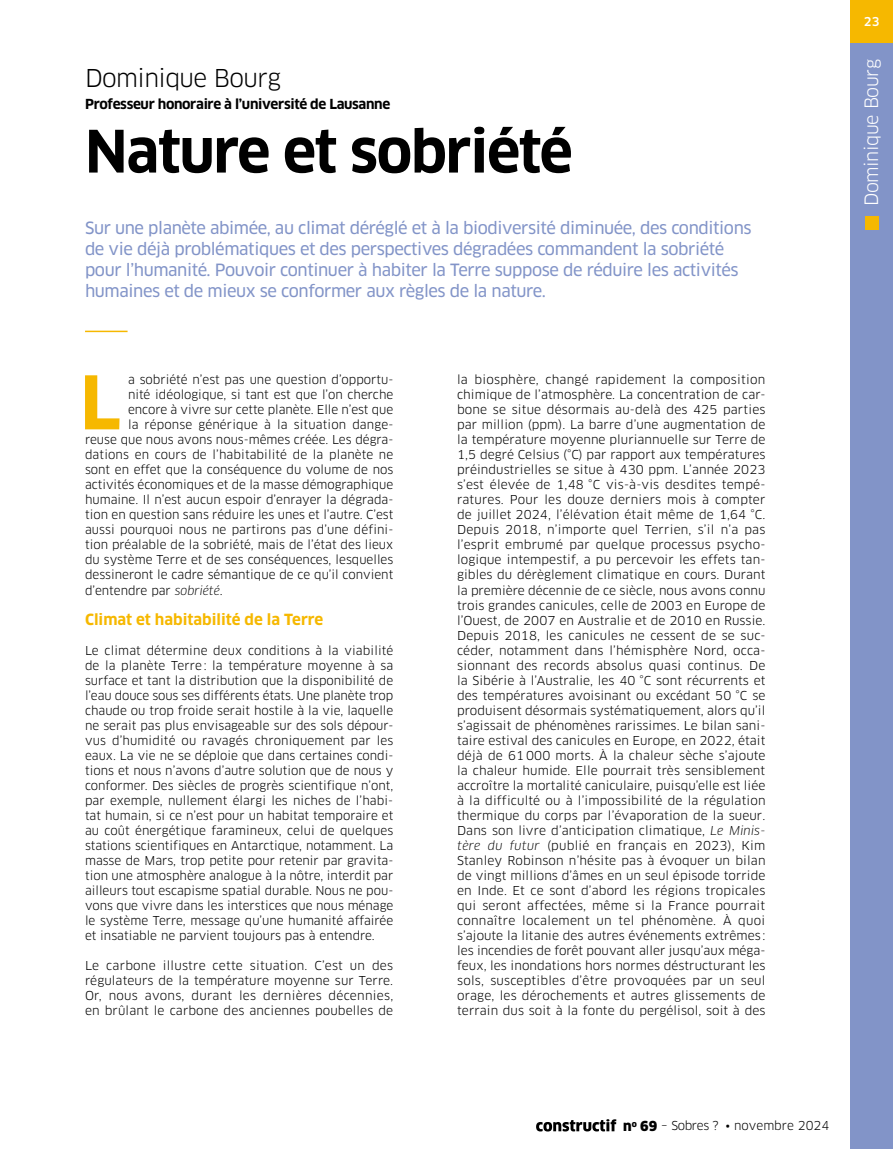
<style>
.page{position:relative;width:893px;height:1149px;background:#fff}
.page>*{position:absolute;margin:0;border:0;box-sizing:border-box;transform-origin:0 0}
.t1{font:700 72px "Clan OT";color:#f6b800}
.t2{font:700 57px "Clan OT";letter-spacing:-.025em;color:#000}
.t3{font:24px "Clan OT";letter-spacing:-.025em;color:#000}
.t4{font:18px "Clan OT";letter-spacing:-.025em;color:#fff}
.t5{font:16.5px/21px "Clan OT News";letter-spacing:-.025em;color:#8294c8}
.t6{font:700 15px "Clan OT";color:#f6b800}
.t7{font:700 13.5px "Clan OT";letter-spacing:-.025em;color:#000}
.t8{font:12px/15px "Clan OT";color:#000;text-align:justify}
.t9{font:500 12px "Clan OT";color:#fff}
.s1{font-style:italic}
.s2{font-weight:900;font-size:13.5px}
</style>
<div class="page">
<svg style="left:536px;top:1119px;width:80px;height:12px"></svg>
<div style="left:850px;top:43px;width:43px;height:1105px;background:#8294c8"></div>
<div style="left:850px;top:0;width:43px;height:43px;background:#f6b800"></div>
<hr style="left:85px;top:330px;width:43px;height:2px;background:#f6b800">
<div style="left:865px;top:216px;width:13px;height:14px;background:#f6b800"></div>
<h3 class="t3" style="left:85px;top:64px;width:197px">Dominique Bourg</h3>
<p class="t7" style="left:85px;top:96px;width:307px">Professeur honoraire à l’université de Lausanne</p>
<h2 class="t2" style="left:85px;top:118px;width:489px">Nature et sobriété</h2>
<p class="t5" style="left:85px;top:217px;width:668px">Sur une planète abimée, au climat déréglé et à la biodiversité diminuée, des conditions de vie déjà problématiques et des perspectives dégradées commandent la sobriété pour l’humanité. Pouvoir continuer à habiter la Terre suppose de réduire les activités humaines et de mieux se conformer aux règles de la nature.</p>
<h1 class="t1" style="left:80px;top:361px;width:42px">L</h1>
<p class="t8" style="left:128px;top:372px;width:267px">a sobriété n’est pas une question d’opportu-</p>
<p class="t8" style="left:128px;top:387px;width:267px">nité idéologique, si tant est que l’on cherche</p>
<p class="t8" style="left:128px;top:402px;width:267px">encore à vivre sur cette planète. Elle n’est que</p>
<p class="t8" style="left:128px;top:417px;width:267px">la réponse générique à la situation dange-</p>
<p class="t8" style="left:85px;top:432px;width:310px">reuse que nous avons nous-mêmes créée. Les dégra-</p>
<p class="t8" style="left:85px;top:447px;width:310px">dations en cours de l’habitabilité de la planète ne</p>
<p class="t8" style="left:85px;top:462px;width:310px">sont en effet que la conséquence du volume de nos</p>
<p class="t8" style="left:85px;top:477px;width:310px">activités économiques et de la masse démographique</p>
<p class="t8" style="left:85px;top:492px;width:310px">humaine. Il n’est aucun espoir d’enrayer la dégrada-</p>
<p class="t8" style="left:85px;top:507px;width:310px">tion en question sans réduire les unes et l’autre. C’est</p>
<p class="t8" style="left:85px;top:522px;width:310px">aussi pourquoi nous ne partirons pas d’une défini-</p>
<p class="t8" style="left:85px;top:537px;width:310px">tion préalable de la sobriété, mais de l’état des lieux</p>
<p class="t8" style="left:85px;top:552px;width:310px">du système Terre et de ses conséquences, lesquelles</p>
<p class="t8" style="left:85px;top:567px;width:310px">dessineront le cadre sémantique de ce qu’il convient</p>
<p class="t8" style="left:85px;top:582px;width:139px">d’entendre par <span class="s1">sobriété</span>.</p>
<p class="t6" style="left:85px;top:610px;width:240px">Climat et habitabilité de la Terre</p>
<p class="t8" style="left:85px;top:642px;width:310px">Le climat détermine deux conditions à la viabilité de la planète Terre : la température moyenne à sa surface et tant la distribution que la disponibilité de l’eau douce sous ses différents états. Une planète trop chaude ou trop froide serait hostile à la vie, laquelle ne serait pas plus envisageable sur des sols dépour&shy;vus d’humidité ou ravagés chroniquement par les eaux. La vie ne se déploie que dans certaines condi&shy;tions et nous n’avons d’autre solution que de nous y conformer. Des siècles de progrès scientifique n’ont, par exemple, nullement élargi les niches de l’habi&shy;tat humain, si ce n’est pour un habitat temporaire et au coût énergétique faramineux, celui de quelques stations scientifiques en Antarctique, notamment. La masse de Mars, trop petite pour retenir par gravita&shy;tion une atmosphère analogue à la nôtre, interdit par ailleurs tout escapisme spatial durable. Nous ne pou&shy;vons que vivre dans les interstices que nous ménage le système Terre, message qu’une humanité affairée et insatiable ne parvient toujours pas à entendre.</p>
<p class="t8" style="left:85px;top:957px;width:310px">Le carbone illustre cette situation. C’est un des régulateurs de la température moyenne sur Terre.<br>Or, nous avons, durant les dernières décennies, en brûlant le carbone des anciennes poubelles de</p>
<p class="t8" style="left:457px;top:372px;width:310px">la biosphère, changé rapidement la composition chimique de l’atmosphère. La concentration de car&shy;bone se situe désormais au-delà des 425 parties par million (ppm). La barre d’une augmentation de la température moyenne pluriannuelle sur Terre de 1,5 degré Celsius (°C) par rapport aux températures préindustrielles se situe à 430 ppm. L’année 2023 s’est élevée de 1,48 °C vis-à-vis desdites tempé&shy;ratures. Pour les douze derniers mois à compter de juillet 2024, l’élévation était même de 1,64 °C.<br>Depuis 2018, n’importe quel Terrien, s’il n’a pas l’esprit embrumé par quelque processus psycho&shy;logique intempestif, a pu percevoir les effets tan&shy;gibles du dérèglement climatique en cours. Durant la première décennie de ce siècle, nous avons connu trois grandes canicules, celle de 2003 en Europe de l’Ouest, de 2007 en Australie et de 2010 en Russie.<br>Depuis 2018, les canicules ne cessent de se suc&shy;céder, notamment dans l’hémisphère Nord, occa&shy;sionnant des records absolus quasi continus. De la Sibérie à l’Australie, les 40 °C sont récurrents et des températures avoisinant ou excédant 50 °C se produisent désormais systématiquement, alors qu’il s’agissait de phénomènes rarissimes. Le bilan sani&shy;taire estival des canicules en Europe, en 2022, était déjà de 61000 morts. À la chaleur sèche s’ajoute la chaleur humide. Elle pourrait très sensiblement accroître la mortalité caniculaire, puisqu’elle est liée à la difficulté ou à l’impossibilité de la régulation thermique du corps par l’évaporation de la sueur.<br>Dans son livre d’anticipation climatique, <span class="s1">Le Minis&shy;tère du futur</span> (publié en français en 2023), Kim Stanley Robinson n’hésite pas à évoquer un bilan de vingt millions d’âmes en un seul épisode torride en Inde. Et ce sont d’abord les régions tropicales qui seront affectées, même si la France pourrait connaître localement un tel phénomène. À quoi s’ajoute la litanie des autres événements extrêmes : les incendies de forêt pouvant aller jusqu’aux méga&shy;feux, les inondations hors normes déstructurant les sols, susceptibles d’être provoquées par un seul orage, les dérochements et autres glissements de terrain dus soit à la fonte du pergélisol, soit à des</p>
<p class="t9" style="left:864px;top:15px;width:17px">23</p>
<h3 class="t4" style="left:861px;top:206px;width:148px;rotate:-90deg">Dominique Bourg</h3>
<p class="t8" style="left:623px;top:1118px;width:208px"><span class="s2">n</span><sup>o</sup> <span class="s2">69</span> – Sobres ? • novembre 2024</p>
</div>
